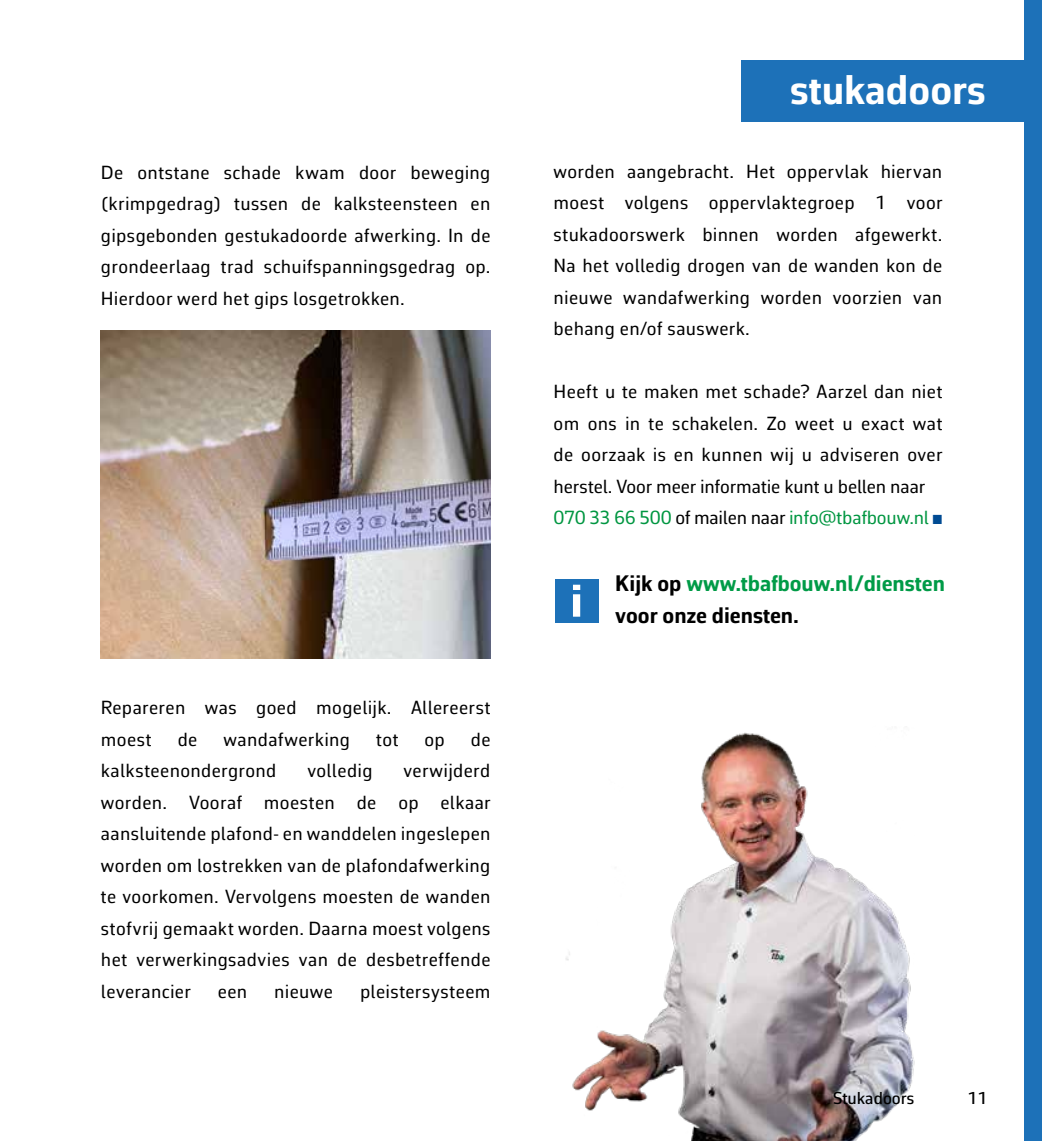
<style>
.page{position:relative;width:1042px;height:1141px;background:#fff}
.page>*{position:absolute;margin:0;border:0;box-sizing:border-box;transform-origin:0 0}
.t1{font:700 42px "Corbeau Pro";color:#fff}
.t2{font:700 22.75px/31.5px "Corbeau Pro";color:#009b47}
.t3{font:19.25px/31.5px "Corbeau Pro";letter-spacing:.015em;color:#000;text-align:justify}
.t4{font:500 17.5px "Corbeau Pro";color:#000}
.s1{color:#009641}
.s2{color:#004b93}
.s3{color:#000}
</style>
<div class="page">
<img style="left:565px;top:732px;width:350px;height:409px">
<div style="left:1024px;top:0;width:18px;height:1141px;background:#1d71b8"></div>
<div style="left:741px;top:60px;width:294px;height:62px;background:#1d71b8"></div>
<div style="left:555px;top:579px;width:43px;height:43px;background:#1d71b8"></div>
<svg style="left:573px;top:585px;width:7px;height:32px"></svg>
<img style="left:100px;top:331px;width:390px;height:328px">
<p class="t3" style="left:101px;top:156px;width:391px">De ontstane schade kwam door beweging (krimpgedrag) tussen de kalksteensteen en gipsgebonden gestukadoorde afwerking. In de grondeerlaag trad schuifspanningsgedrag op.<br>Hierdoor werd het gips losgetrokken.</p>
<p class="t3" style="left:101px;top:692px;width:391px">Repareren was goed mogelijk. Allereerst moest</p>
<p class="t3" style="left:178px;top:723px;width:21px">de</p>
<p class="t3" style="left:223px;top:723px;width:128px">wandafwerking</p>
<p class="t3" style="left:376px;top:723px;width:24px">tot</p>
<p class="t3" style="left:424px;top:723px;width:22px">op</p>
<p class="t3" style="left:471px;top:723px;width:21px">de</p>
<p class="t3" style="left:101px;top:755px;width:177px">kalksteenondergrond</p>
<p class="t3" style="left:307px;top:755px;width:67px">volledig</p>
<p class="t3" style="left:101px;top:755px;width:391px;text-indent:302px">verwijderd worden. Vooraf moesten de op elkaar aansluitende plafond- en wanddelen ingeslepen worden om lostrekken van de plafondafwerking te voorkomen. Vervolgens moesten de wanden stofvrij gemaakt worden. Daarna moest volgens het verwerkingsadvies van de desbetreffende leverancier</p>
<p class="t3" style="left:218px;top:975px;width:31px">een</p>
<p class="t3" style="left:274px;top:975px;width:60px">nieuwe</p>
<p class="t3" style="left:360px;top:975px;width:132px">pleistersysteem</p>
<h1 class="t1" style="left:790px;top:61px;width:197px">stukadoors</h1>
<p class="t3" style="left:553px;top:155px;width:390px">worden aangebracht. Het oppervlak hiervan moest volgens oppervlaktegroep 1 voor stukadoorswerk binnen worden afgewerkt.<br>Na het volledig drogen van de wanden kon de nieuwe wandafwerking worden voorzien van behang en/of sauswerk.</p>
<p class="t3" style="left:553px;top:376px;width:390px;text-align:left">Heeft u te maken met schade? Aarzel dan niet om ons in te schakelen. Zo weet u exact wat de oorzaak is en kunnen wij u adviseren over herstel. Voor meer informatie kunt u bellen naar <span class="s1">070 33 66 500</span> of mailen naar <span class="s1">info@tbafbouw.nl</span> <span class="s2">◼</span></p>
<p class="t2" style="left:615px;top:567px;width:331px"><span class="s3">Kijk op</span> www.tbafbouw.nl/diensten <span class="s3">voor onze diensten.</span></p>
<p class="t4" style="left:833px;top:1086px;width:83px">Stukadoors</p>
<p class="t4" style="left:967px;top:1086px;width:22px">11</p>
</div>
